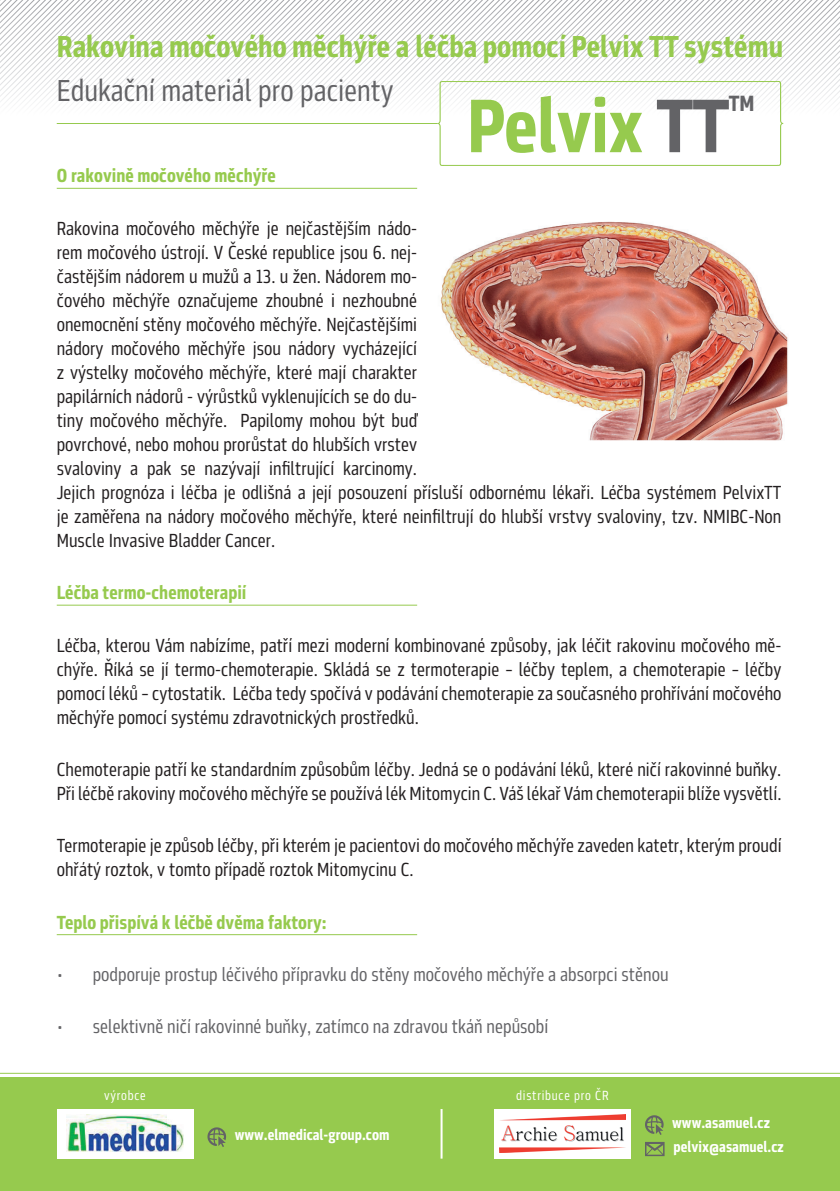
<style>
.page{position:relative;width:840px;height:1191px;background:#fff}
.page>*{position:absolute;margin:0;border:0;box-sizing:border-box;transform-origin:0 0}
.t1{font:700 80px "Tram Cn";letter-spacing:-.01em;color:#96ca4e}
.t2{font:700 32px "Tram Cn";color:#96ca4e}
.t3{font:32px "Tram Cn";color:#636366}
.t4{font:700 23.4px "Tram Cn";color:#636366}
.t5{font:20px/24px "Tram Cn";color:#231f20}
.t6{font:20px "Tram Cn";color:#636366}
.t7{font:700 20px "Tram Cn";color:#96ca4e}
.t8{font:700 16px/24px "Tram Cn";color:#fff}
.t9{font:14px "Tram Cn";letter-spacing:.05em;color:#fff}
.s1{color:#636366}
</style>
<div class="page">
<div style="left:0;top:1077px;width:839px;height:114px;background:#96ca4e"></div>
<div style="left:494px;top:1108px;width:136px;height:50px;background:#fff"></div>
<img style="left:499px;top:1115px;width:125px;height:37px">
<div style="left:57px;top:1109px;width:136px;height:49px;background:#fff"></div>
<img style="left:67px;top:1114px;width:116px;height:37px">
<svg style="left:645px;top:1115px;width:18px;height:20px"></svg>
<svg style="left:645px;top:1142px;width:19px;height:14px"></svg>
<svg style="left:207px;top:1127px;width:19px;height:20px"></svg>
<svg style="left:0;top:0;width:839px;height:166px"></svg>
<hr style="left:57px;top:123px;width:380px;height:1px;background:#96ca4e">
<hr style="left:0;top:1072px;width:839px;height:1px;background:#96ca4e">
<hr style="left:442px;top:81px;width:335px;height:1px;background:#96ca4e">
<hr style="left:442px;top:165px;width:335px;height:1px;background:#96ca4e">
<hr style="left:440px;top:1109px;width:2px;height:49px;background:#fff">
<hr style="left:57px;top:188px;width:360px;height:1px;background:#96ca4e">
<hr style="left:57px;top:604px;width:360px;height:1px;background:#96ca4e">
<hr style="left:57px;top:934px;width:360px;height:1px;background:#96ca4e">
<img style="left:440px;top:221px;width:348px;height:220px">
<h2 class="t2" style="left:57px;top:27px;width:727px">Rakovina močového měchýře a léčba pomocí Pelvix TT systému</h2>
<h2 class="t3" style="left:57px;top:71px;width:338px">Edukační materiál pro pacienty</h2>
<h1 class="t1" style="left:466px;top:78px;width:264px">Pelvix <span class="s1">TT</span></h1>
<p class="t4" style="left:728px;top:89px;width:27px">TM</p>
<p class="t7" style="left:57px;top:164px;width:220px">O rakovině močového měchýře</p>
<p class="t5" style="left:57px;top:217px;width:725px">Rakovina močového měchýře je nejčastějším nádo-<br>rem močového ústrojí. V České republice jsou 6. nej-<br>častějším nádorem u mužů a 13. u žen. Nádorem mo-<br>čového měchýře označujeme zhoubné i nezhoubné<br>onemocnění stěny močového měchýře. Nejčastějšími<br>nádory močového měchýře jsou nádory vycházející<br>z výstelky močového měchýře, které mají charakter<br>papilárních nádorů - výrůstků vyklenujících se do du-<br>tiny močového měchýře. Papilomy mohou být buď<br>povrchové, nebo mohou prorůstat do hlubších vrstev<br>svaloviny a pak se nazývají infiltrující karcinomy.<br>Jejich prognóza i léčba je odlišná a její posouzení přísluší odbornému lékaři. Léčba systémem PelvixTT je zaměřena na nádory močového měchýře, které neinfiltrují do hlubší vrstvy svaloviny, tzv. NMIBC-Non Muscle Invasive Bladder Cancer.</p>
<p class="t7" style="left:57px;top:580px;width:191px">Léčba termo-chemoterapií</p>
<p class="t5" style="left:57px;top:633px;width:726px;text-align:justify">Léčba, kterou Vám nabízíme, patří mezi moderní kombinované způsoby, jak léčit rakovinu močového mě&shy;chýře. Říká se jí termo-chemoterapie. Skládá se z termoterapie – léčby teplem, a chemoterapie – léčby pomocí léků – cytostatik. Léčba tedy spočívá v podávání chemoterapie za současného prohřívání močového měchýře pomocí systému zdravotnických prostředků.</p>
<p class="t5" style="left:57px;top:758px;width:726px">Chemoterapie patří ke standardním způsobům léčby. Jedná se o podávání léků, které ničí rakovinné buňky.<br>Při léčbě rakoviny močového měchýře se používá lék Mitomycin C. Váš lékař Vám chemoterapii blíže vysvětlí.</p>
<p class="t5" style="left:57px;top:834px;width:726px">Termoterapie je způsob léčby, při kterém je pacientovi do močového měchýře zaveden katetr, kterým proudí ohřátý roztok, v tomto případě roztok Mitomycinu C.</p>
<p class="t7" style="left:57px;top:910px;width:271px">Teplo přispívá k léčbě dvěma faktory:</p>
<p class="t6" style="left:57px;top:962px;width:613px">• podporuje prostup léčivého přípravku do stěny močového měchýře a absorpci stěnou</p>
<p class="t6" style="left:57px;top:1015px;width:493px">• selektivně ničí rakovinné buňky, zatímco na zdravou tkáň nepůsobí</p>
<p class="t9" style="left:104px;top:1087px;width:43px">výrobce</p>
<p class="t9" style="left:516px;top:1087px;width:94px">distribuce pro ČR</p>
<p class="t8" style="left:234px;top:1123px;width:156px">www.elmedical-group.com</p>
<p class="t8" style="left:672px;top:1111px;width:113px">www.asamuel.cz pelvix@asamuel.cz</p>
</div>
